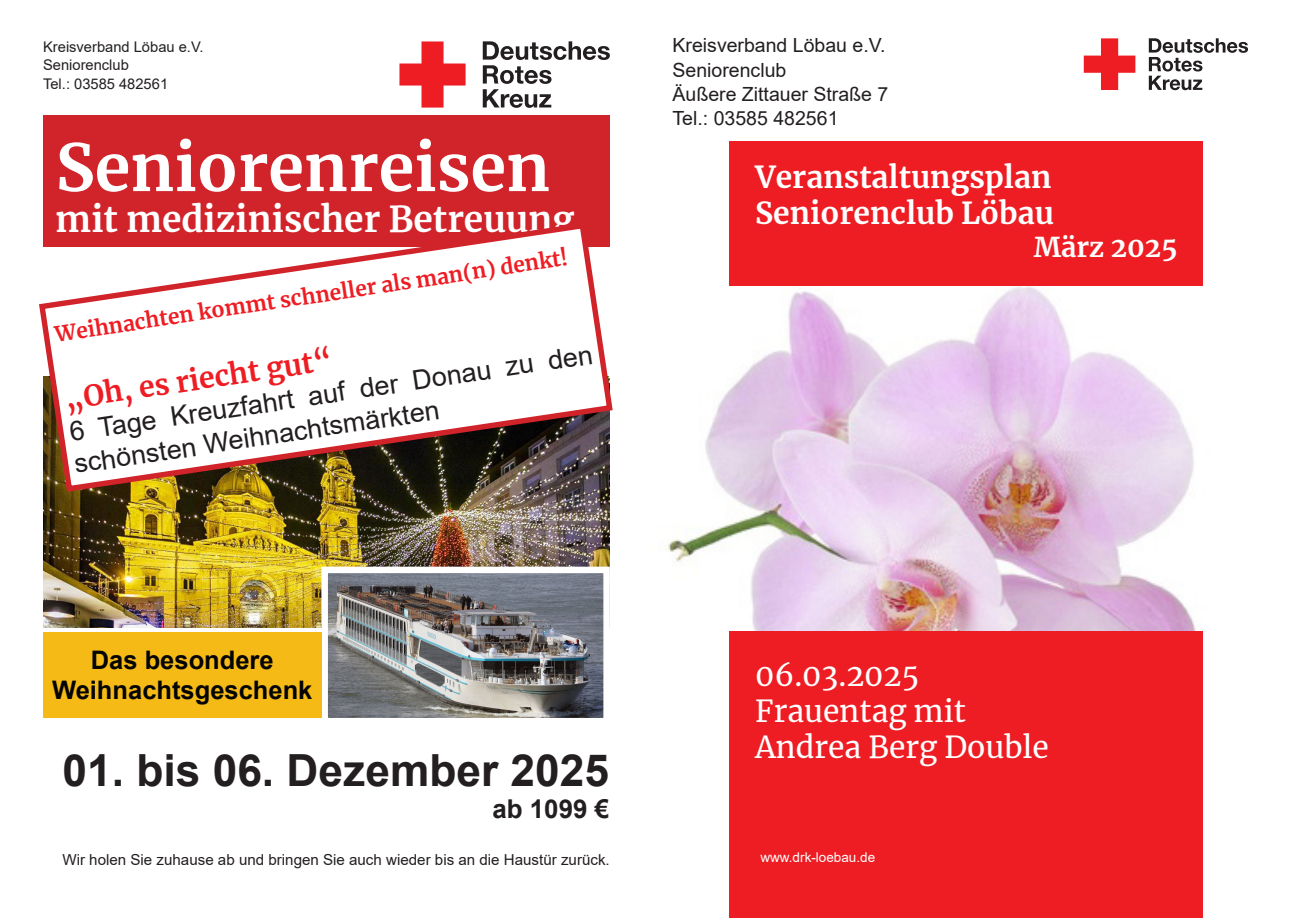
<style>
.page{position:relative;width:1289px;height:919px;background:#fff}
.page>*{position:absolute;margin:0;border:0;box-sizing:border-box;transform-origin:0 0}
.t1{font:700 64.8px "Merriweather";color:#fff}
.t2{font:700 44.25px "Arial";color:#231f20}
.t3{font:700 35.25px "Merriweather";color:#fff}
.t4{font:30px "Merriweather";color:#fff}
.t5{font:700 30px "Merriweather";color:#fff}
.t6{font:700 28.5px "Merriweather";color:#ee1d23}
.t7{font:27px/32px "Arial";color:#231f20}
.t8{font:700 27px "Merriweather";color:#fff}
.t9{font:700 25.95px "Arial";color:#231f20}
.t10{font:700 25.5px "Arial";color:#040503}
.t11{font:700 21px "Merriweather";color:#ee1d23}
.t12{font:19.5px "Arial";color:#231f20}
.t13{font:15.15px "Arial";color:#231f20}
.t14{font:14.7px "Arial";color:#231f20}
.t15{font:13.5px "Arial";color:#fff}
</style>
<div class="page">
<svg style="left:1083px;top:38px;width:52px;height:52px"></svg>
<svg style="left:1148px;top:38px;width:99px;height:52px"></svg>
<div style="left:729px;top:142px;width:474px;height:144px;background:#ee1d23"></div>
<div style="left:729px;top:630px;width:474px;height:288px;background:#ee1d23"></div>
<img style="left:665px;top:286px;width:531px;height:344px">
<svg style="left:399px;top:41px;width:66px;height:67px"></svg>
<svg style="left:483px;top:41px;width:127px;height:67px"></svg>
<div style="left:43px;top:115px;width:567px;height:132px;background:#d1232a"></div>
<img style="left:43px;top:494px;width:566px;height:133px">
<svg style="left:39px;top:228px;width:574px;height:266px"></svg>
<img style="left:328px;top:573px;width:275px;height:144px">
<div style="left:321px;top:566px;width:289px;height:158px;border:6px solid #fff"></div>
<div style="left:43px;top:632px;width:278px;height:85px;background:#f6ba17"></div>
<p class="t14" style="left:43px;top:37px;width:162px">Kreisverband Löbau e.V.</p>
<p class="t14" style="left:43px;top:55px;width:87px">Seniorenclub</p>
<p class="t14" style="left:43px;top:73px;width:126px">Tel.: 03585 482561</p>
<p class="t1" style="left:56px;top:123px;width:496px">Seniorenreisen</p>
<p class="t3" style="left:56px;top:195px;width:520px">mit medizinischer Betreuung</p>
<p class="t11" style="left:53px;top:317px;width:520px;rotate:-8deg">Weihnachten kommt schneller als man(n) denkt!</p>
<p class="t6" style="left:62px;top:381px;width:271px;rotate:-9deg">„Oh, es riecht gut“</p>
<p class="t7" style="left:67px;top:418px;width:530px;rotate:-9deg">6 Tage Kreuzfahrt auf der Donau zu den schönsten Weihnachtsmärkten</p>
<p class="t12" style="left:672px;top:32px;width:214px">Kreisverband Löbau e.V.</p>
<p class="t12" style="left:672px;top:56px;width:115px">Seniorenclub</p>
<p class="t12" style="left:672px;top:80px;width:217px">Äußere Zittauer Straße 7</p>
<p class="t12" style="left:672px;top:104px;width:167px">Tel.: 03585 482561</p>
<p class="t5" style="left:755px;top:157px;width:298px">Veranstaltungsplan</p>
<p class="t5" style="left:755px;top:193px;width:300px">Seniorenclub Löbau</p>
<p class="t8" style="left:1033px;top:228px;width:145px">März 2025</p>
<p class="t10" style="left:91px;top:641px;width:184px">Das besondere</p>
<p class="t10" style="left:52px;top:672px;width:262px">Weihnachtsgeschenk</p>
<p class="t2" style="left:62px;top:739px;width:548px">01. bis 06. Dezember 2025</p>
<p class="t9" style="left:492px;top:790px;width:118px">ab 1099 €</p>
<p class="t13" style="left:62px;top:848px;width:549px">Wir holen Sie zuhause ab und bringen Sie auch wieder bis an die Haustür zurück.</p>
<p class="t4" style="left:755px;top:654px;width:166px">06.03.2025</p>
<p class="t4" style="left:755px;top:690px;width:212px">Frauentag mit</p>
<p class="t4" style="left:755px;top:726px;width:295px">Andrea Berg Double</p>
<p class="t15" style="left:760px;top:848px;width:116px">www.drk-loebau.de</p>
</div>
